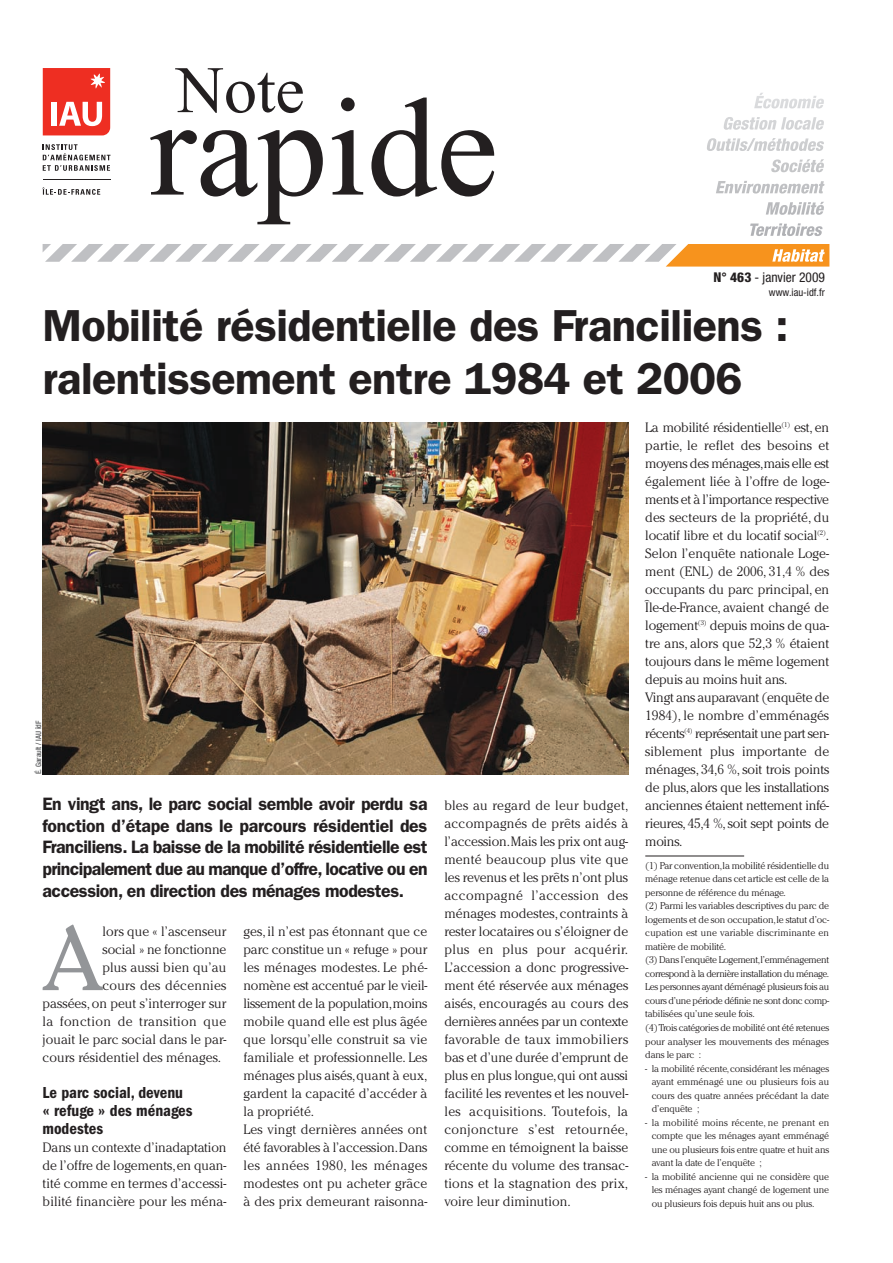
<style>
.page{position:relative;width:893px;height:1263px;background:#fff}
.page>*{position:absolute;margin:0;border:0;box-sizing:border-box;transform-origin:0 0}
.t1{font:139.8px "Times New Roman";color:#231f20}
.t2{font:90.45px "Cheltenham";color:#939598}
.t3{font:66.3px "Times New Roman";color:#231f20}
.t4{font:600 45px/52.5px "Franklin Gothic";letter-spacing:-.01em;color:#231f20}
.t5{font:600 18px/21.6px "Franklin Gothic";letter-spacing:-.025em;color:#231f20;text-align:justify}
.t6{font:600 condensed 16.5px/18px "Franklin Gothic";color:#231f20}
.t7{font:300 13.5px/18px "Cheltenham";color:#231f20;text-align:justify}
.t8{font:300 13.5px "Cheltenham";letter-spacing:.03em;color:#231f20}
.t9{font:condensed 13.5px "Helvetica Neue";color:#231f20}
.t10{font:condensed 10.5px "Helvetica Neue";color:#231f20}
.t11{font:300 9.75px/13.5px "Cheltenham";letter-spacing:-.015em;color:#231f20;text-align:justify}
.t12{font:500 condensed 7.5px "Helvetica Neue";color:#57585a}
.s1{font-weight:800}
</style>
<div class="page">
<svg style="left:750px;top:223px;width:73px;height:13px"></svg>
<svg style="left:766px;top:202px;width:58px;height:13px"></svg>
<svg style="left:716px;top:181px;width:108px;height:13px"></svg>
<svg style="left:771px;top:159px;width:53px;height:13px"></svg>
<svg style="left:707px;top:138px;width:117px;height:13px"></svg>
<svg style="left:723px;top:117px;width:101px;height:13px"></svg>
<svg style="left:754px;top:93px;width:70px;height:15px"></svg>
<svg style="left:43px;top:68px;width:67px;height:67px;background:#f05248"></svg>
<hr style="left:43px;top:179px;width:67px;height:1px;background:#231f20">
<svg style="left:43px;top:144px;width:67px;height:27px"></svg>
<svg style="left:42px;top:187px;width:58px;height:8px"></svg>
<svg style="left:43px;top:244px;width:786px;height:23px"></svg>
<img style="left:43px;top:422px;width:585px;height:352px">
<hr style="left:645px;top:856px;width:99px;height:1px;background:#231f20">
<h3 class="t3" style="left:176px;top:66px;width:130px">Note</h3>
<h1 class="t1" style="left:149px;top:98px;width:351px">rapide</h1>
<p class="t9" style="left:713px;top:273px;width:113px"><span class="s1">N° 463</span> - janvier 2009</p>
<p class="t10" style="left:769px;top:289px;width:57px">www.iau-idf.fr</p>
<h3 class="t4" style="left:43px;top:303px;width:748px">Mobilité résidentielle des Franciliens : ralentissement entre 1984 et 2006</h3>
<p class="t12" style="left:36px;top:774px;width:55px;rotate:-90deg">É. Garault / IAU îdF</p>
<p class="t5" style="left:43px;top:795px;width:387px">En vingt ans, le parc social semble avoir perdu sa fonction d’étape dans le parcours résidentiel des Franciliens. La baisse de la mobilité résidentielle est principalement due au manque d’offre, locative ou en accession, en direction des ménages modestes.</p>
<h2 class="t2" style="left:43px;top:906px;width:61px">A</h2>
<p class="t7" style="left:103px;top:923px;width:125px">lors que « l’ascenseur</p>
<p class="t7" style="left:103px;top:941px;width:125px">social » ne fonctionne</p>
<p class="t7" style="left:103px;top:959px;width:125px">plus aussi bien qu’au</p>
<p class="t7" style="left:103px;top:977px;width:125px">cours des décennies</p>
<p class="t7" style="left:43px;top:995px;width:185px">passées,on peut s’interroger sur</p>
<p class="t8" style="left:43px;top:1016px;width:185px">la fonction de transition que</p>
<p class="t7" style="left:43px;top:1031px;width:186px">jouait le parc social dans le par-</p>
<p class="t7" style="left:43px;top:1049px;width:180px">cours résidentiel des ménages.</p>
<p class="t6" style="left:43px;top:1085px;width:152px">Le parc social, devenu « refuge » des ménages modestes</p>
<p class="t7" style="left:43px;top:1139px;width:186px">Dans un contexte d’inadaptation de l’offre de logements,en quan&shy;tité comme en termes d’accessi&shy;bilité financière pour les ména-</p>
<p class="t7" style="left:243px;top:923px;width:186px;text-align:left">ges,il n’est pas étonnant que ce parc constitue un « refuge » pour les ménages modestes. Le phé&shy;nomène est accentué par le vieil&shy;lissement de la population,moins mobile quand elle est plus âgée que lorsqu’elle construit sa vie familiale et professionnelle. Les ménages plus aisés,quant à eux, gardent la capacité d’accéder à la propriété.<br>Les vingt dernières années ont été favorables à l’accession.Dans les années 1980, les ménages modestes ont pu acheter grâce à des prix demeurant raisonna-</p>
<p class="t7" style="left:444px;top:797px;width:186px">bles au regard de leur budget, accompagnés de prêts aidés à l’accession.Mais les prix ont aug&shy;menté beaucoup plus vite que les revenus et les prêts n’ont plus accompagné l’accession des ménages modestes, contraints à rester locataires ou s’éloigner de plus en plus pour acquérir.<br>L’accession a donc progressive&shy;ment été réservée aux ménages aisés, encouragés au cours des dernières années par un contexte favorable de taux immobiliers bas et d’une durée d’emprunt de plus en plus longue,qui ont aussi facilité les reventes et les nouvel&shy;les acquisitions. Toutefois, la conjoncture s’est retournée, comme en témoignent la baisse récente du volume des transac&shy;tions et la stagnation des prix, voire leur diminution.</p>
<p class="t7" style="left:645px;top:419px;width:186px;text-align:left">La mobilité résidentielle<sup>(1)</sup> est, en partie, le reflet des besoins et moyens des ménages,mais elle est également liée à l’offre de loge&shy;ments et à l’importance respective des secteurs de la propriété, du locatif libre et du locatif social<sup>(2)</sup>.<br>Selon l’enquête nationale Loge&shy;ment (ENL) de 2006, 31,4 % des occupants du parc principal, en<br>Île-de-France, avaient changé de logement<sup>(3)</sup> depuis moins de qua&shy;tre ans, alors que 52,3 % étaient toujours dans le même logement depuis au moins huit ans.<br>Vingt ans auparavant (enquête de<br>1984), le nombre d’emménagés récents<sup>(4)</sup> représentait une part sen&shy;siblement plus importante de ménages, 34,6 %, soit trois points de plus,alors que les installations anciennes étaient nettement infé&shy;rieures, 45,4 %, soit sept points de moins.</p>
<p class="t11" style="left:645px;top:860px;width:186px;text-align:left">(1) Par convention,la mobilité résidentielle du ménage retenue dans cet article est celle de la personne de référence du ménage.<br>(2) Parmi les variables descriptives du parc de logements et de son occupation,le statut d’oc&shy;cupation est une variable discriminante en matière de mobilité.<br>(3) Dans l’enquête Logement,l’emménagement correspond à la dernière installation du ménage.<br>Les personnes ayant déménagé plusieurs fois au cours d’une période définie ne sont donc comp&shy;tabilisées qu’une seule fois.<br>(4) Trois catégories de mobilité ont été retenues pour analyser les mouvements des ménages dans le parc :</p>
<p class="t11" style="left:652px;top:1062px;width:179px;text-indent:-6px">- la mobilité récente,considérant les ménages ayant emménagé une ou plusieurs fois au cours des quatre années précédant la date d’enquête ;</p>
<p class="t11" style="left:652px;top:1116px;width:179px;text-indent:-6px">- la mobilité moins récente, ne prenant en compte que les ménages ayant emménagé une ou plusieurs fois entre quatre et huit ans avant la date de l’enquête ;</p>
<p class="t11" style="left:652px;top:1170px;width:179px;text-indent:-6px">- la mobilité ancienne qui ne considère que les ménages ayant changé de logement une ou plusieurs fois depuis huit ans ou plus.</p>
</div>
